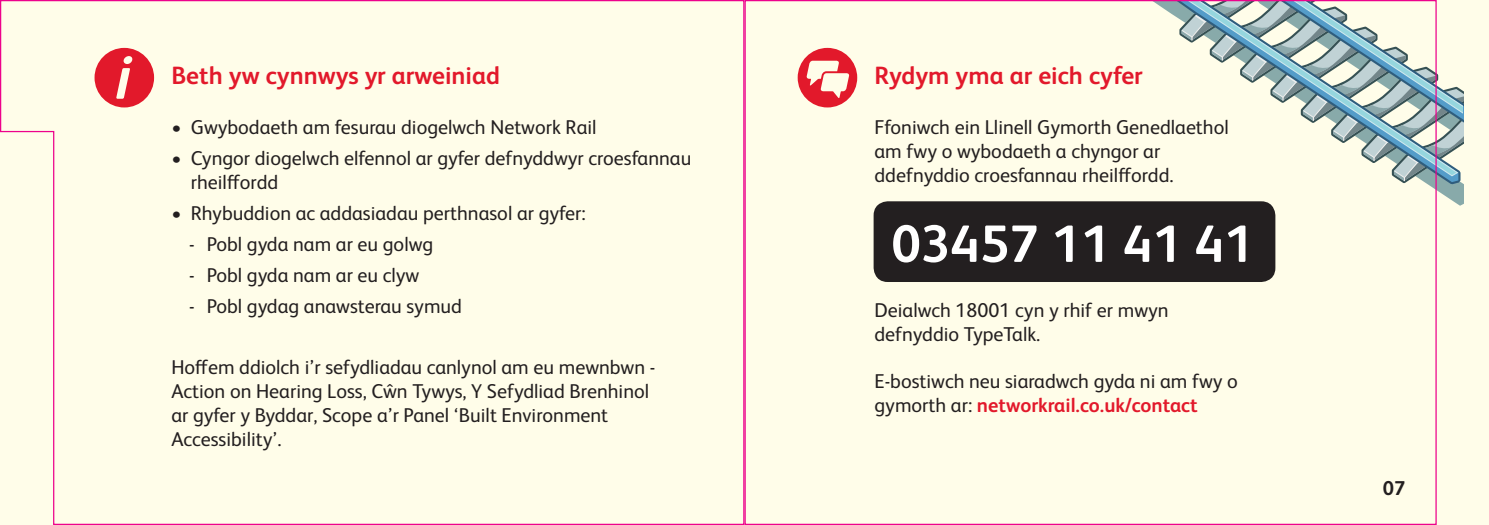
<style>
.page{position:relative;width:1489px;height:525px;background:#fff}
.page>*{position:absolute;margin:0;border:0;box-sizing:border-box;transform-origin:0 0}
.t1{font:700 52.5px "Network Rail Sans";color:#fff}
.t2{font:700 25px "Network Rail Sans";color:#e2192b}
.t3{font:20px/23.8px "Network Rail Sans";color:#231f20}
.t4{font:700 20px "Network Rail Sans";color:#231f20}
.s1{font-weight:700;color:#e2192b}
</style>
<div class="page">
<div style="left:744px;top:0;width:744px;height:524px;background:#fffde9"></div>
<div style="left:873px;top:201px;width:402px;height:81px;background:#231f20;border-radius:14px"></div>
<svg style="left:797px;top:48px;width:60px;height:59px"></svg>
<svg style="left:1104px;top:183px;width:358px;height:23px"></svg>
<svg style="left:1104px;top:183px;width:356px;height:1px"></svg>
<svg style="left:1154px;top:2px;width:25px;height:17px"></svg>
<svg style="left:1179px;top:0;width:283px;height:183px"></svg>
<div style="left:0;top:0;width:744px;height:524px;background:#fffde9"></div>
<p class="t2" style="left:171px;top:59px;width:330px">Beth yw cynnwys yr arweiniad</p>
<p class="t2" style="left:874px;top:59px;width:270px">Rydym yma ar eich cyfer</p>
<p class="t3" style="left:171px;top:115px;width:426px">• Gwybodaeth am fesurau diogelwch Network Rail</p>
<p class="t3" style="left:191px;top:145px;width:502px;text-indent:-19px">• Cyngor diogelwch elfennol ar gyfer defnyddwyr croesfannau rheilffordd</p>
<p class="t3" style="left:171px;top:200px;width:416px">• Rhybuddion ac addasiadau perthnasol ar gyfer:</p>
<p class="t3" style="left:189px;top:231px;width:246px">- Pobl gyda nam ar eu golwg</p>
<p class="t3" style="left:189px;top:262px;width:232px">- Pobl gyda nam ar eu clyw</p>
<p class="t3" style="left:189px;top:292px;width:274px">- Pobl gydag anawsterau symud</p>
<p class="t3" style="left:171px;top:354px;width:485px">Hoffem ddiolch i’r sefydliadau canlynol am eu mewnbwn - Action on Hearing Loss, Cŵn Tywys, Y Sefydliad Brenhinol ar gyfer y Byddar, Scope a’r Panel ‘Built Environment Accessibility’.</p>
<p class="t3" style="left:874px;top:115px;width:356px">Ffoniwch ein Llinell Gymorth Genedlaethol am fwy o wybodaeth a chyngor ar ddefnyddio croesfannau rheilffordd.</p>
<h1 class="t1" style="left:891px;top:208px;width:364px">03457 11 41 41</h1>
<p class="t3" style="left:874px;top:297px;width:296px">Deialwch 18001 cyn y rhif er mwyn defnyddio TypeTalk.</p>
<p class="t3" style="left:874px;top:368px;width:365px">E-bostiwch neu siaradwch gyda ni am fwy o gymorth ar: <span class="s1">networkrail.co.uk/contact</span></p>
<p class="t4" style="left:1382px;top:474px;width:24px">07</p>
</div>
